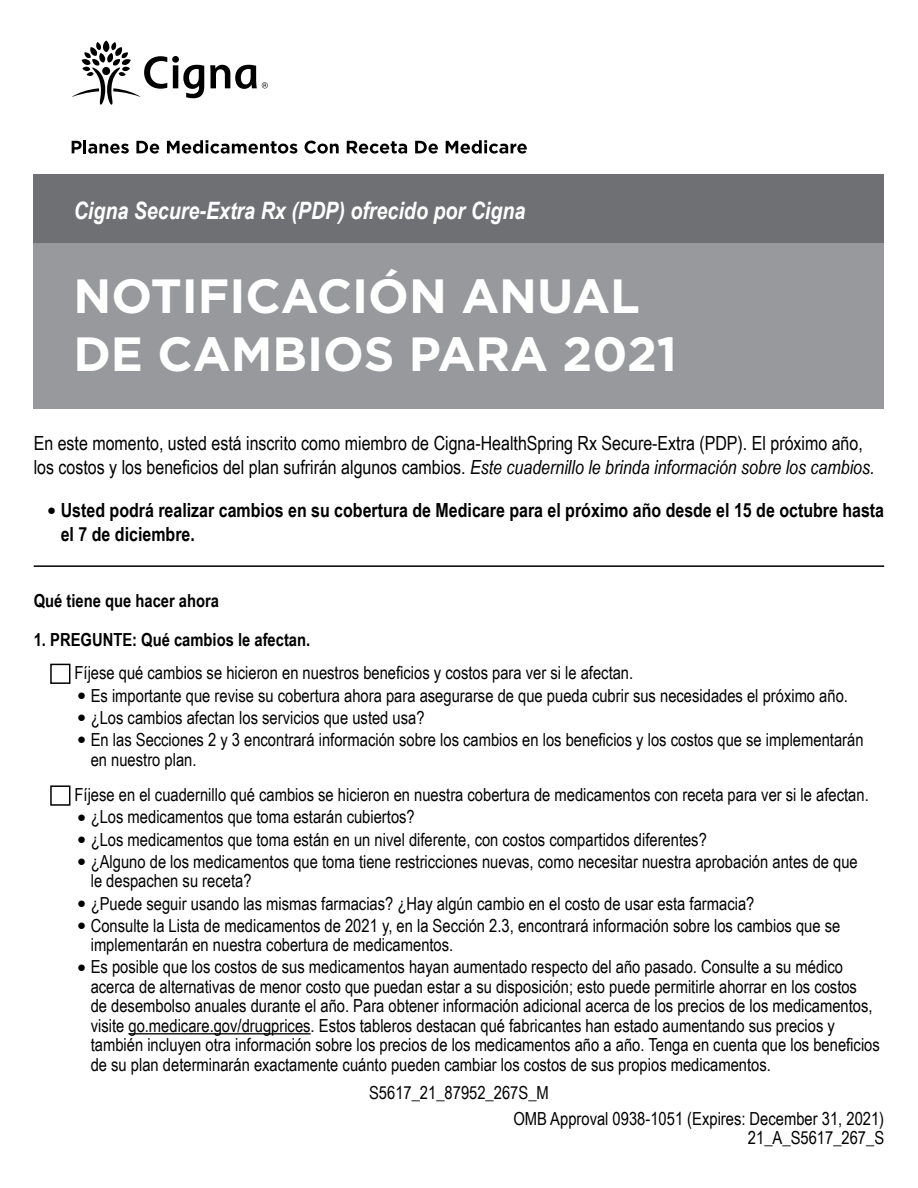
<style>
.page{position:relative;width:918px;height:1188px;background:#fff}
.page>*{position:absolute;margin:0;border:0;box-sizing:border-box;transform-origin:0 0}
.t1{font:700 48px/57.6px "Gotham";color:#fff}
.t2{font:italic 700 24px "Arial Narrow";color:#fff}
.t3{font:19.5px/23.4px "Arial Narrow";color:#000}
.t4{font:700 19.5px/23.4px "Arial Narrow";color:#000}
.t5{font:18px/19.5px "Arial Narrow";color:#000}
.t6{font:700 18px "Arial Narrow";color:#000}
.s1{font-style:italic}
.s2{font-weight:400;font-size:15px}
.s3{font-size:15px}
</style>
<div class="page">
<hr style="left:128px;top:1033px;width:183px;height:1px;background:#000">
<hr style="left:34px;top:565px;width:850px;height:2px;background:#000">
<svg style="left:72px;top:40px;width:196px;height:65px"></svg>
<div style="left:34px;top:237px;width:850px;height:172px;background:#97999c"></div>
<div style="left:34px;top:175px;width:850px;height:68px;background:#6f7073"></div>
<div style="left:50px;top:664px;width:20px;height:20px;border:2px solid #000"></div>
<div style="left:50px;top:785px;width:20px;height:21px;border:2px solid #000"></div>
<svg style="left:72px;top:140px;width:57px;height:14px"></svg>
<svg style="left:136px;top:141px;width:23px;height:13px"></svg>
<svg style="left:167px;top:140px;width:130px;height:14px"></svg>
<svg style="left:305px;top:141px;width:34px;height:13px"></svg>
<svg style="left:347px;top:141px;width:60px;height:13px"></svg>
<svg style="left:415px;top:141px;width:23px;height:13px"></svg>
<svg style="left:446px;top:140px;width:81px;height:14px"></svg>
<h2 class="t2" style="left:74px;top:193px;width:453px">Cigna Secure-Extra Rx (PDP) ofrecido por Cigna</h2>
<h1 class="t1" style="left:73px;top:267px;width:605px">NOTIFICACIÓN ANUAL<br>DE CAMBIOS PARA 2021</h1>
<p class="t3" style="left:34px;top:431px;width:842px">En este momento, usted está inscrito como miembro de Cigna-HealthSpring Rx Secure-Extra (PDP). El próximo año, los costos y los beneficios del plan sufrirán algunos cambios. <span class="s1">Este cuadernillo le brinda información sobre los cambios.</span></p>
<p class="t4" style="left:61px;top:498px;width:825px;text-indent:-13px"><span class="s2">●</span> Usted podrá realizar cambios en su cobertura de Medicare para el próximo año desde el 15 de octubre hasta el 7 de diciembre.</p>
<p class="t6" style="left:34px;top:587px;width:187px">Qué tiene que hacer ahora</p>
<p class="t6" style="left:34px;top:626px;width:278px">1. PREGUNTE: Qué cambios le afectan.</p>
<p class="t5" style="left:75px;top:663px;width:560px">Fíjese qué cambios se hicieron en nuestros beneficios y costos para ver si le afectan.</p>
<p class="t5" style="left:77px;top:685px;width:772px"><span class="s3">●</span> Es importante que revise su cobertura ahora para asegurarse de que pueda cubrir sus necesidades el próximo año.</p>
<p class="t5" style="left:77px;top:707px;width:349px"><span class="s3">●</span> ¿Los cambios afectan los servicios que usted usa?</p>
<p class="t5" style="left:91px;top:729px;width:774px;text-indent:-14px"><span class="s3">●</span> En las Secciones 2 y 3 encontrará información sobre los cambios en los beneficios y los costos que se implementarán en nuestro plan.</p>
<p class="t5" style="left:75px;top:784px;width:796px">Fíjese en el cuadernillo qué cambios se hicieron en nuestra cobertura de medicamentos con receta para ver si le afectan.</p>
<p class="t5" style="left:77px;top:807px;width:339px"><span class="s3">●</span> ¿Los medicamentos que toma estarán cubiertos?</p>
<p class="t5" style="left:77px;top:829px;width:631px"><span class="s3">●</span> ¿Los medicamentos que toma están en un nivel diferente, con costos compartidos diferentes?</p>
<p class="t5" style="left:91px;top:851px;width:769px;text-indent:-14px"><span class="s3">●</span> ¿Alguno de los medicamentos que toma tiene restricciones nuevas, como necesitar nuestra aprobación antes de que le despachen su receta?</p>
<p class="t5" style="left:77px;top:893px;width:679px"><span class="s3">●</span> ¿Puede seguir usando las mismas farmacias? ¿Hay algún cambio en el costo de usar esta farmacia?</p>
<p class="t5" style="left:91px;top:915px;width:751px;text-indent:-14px"><span class="s3">●</span> Consulte la Lista de medicamentos de 2021 y, en la Sección 2.3, encontrará información sobre los cambios que se implementarán en nuestra cobertura de medicamentos.</p>
<p class="t5" style="left:91px;top:957px;width:791px;text-indent:-14px"><span class="s3">●</span> Es posible que los costos de sus medicamentos hayan aumentado respecto del año pasado. Consulte a su médico acerca de alternativas de menor costo que puedan estar a su disposición; esto puede permitirle ahorrar en los costos<br>de desembolso anuales durante el año. Para obtener información adicional acerca de los precios de los medicamentos, visite go.medicare.gov/drugprices. Estos tableros destacan qué fabricantes han estado aumentando sus precios y también incluyen otra información sobre los precios de los medicamentos año a año. Tenga en cuenta que los beneficios de su plan determinarán exactamente cuánto pueden cambiar los costos de sus propios medicamentos.</p>
<p class="t5" style="left:513px;top:1079px;width:372px;line-height:26.2px;text-indent:-144px">S5617_21_87952_267S_M<br>OMB Approval 0938‑1051 (Expires: December 31, 2021)</p>
<p class="t5" style="left:748px;top:1128px;width:138px">21_A_S5617_267_S</p>
</div>
